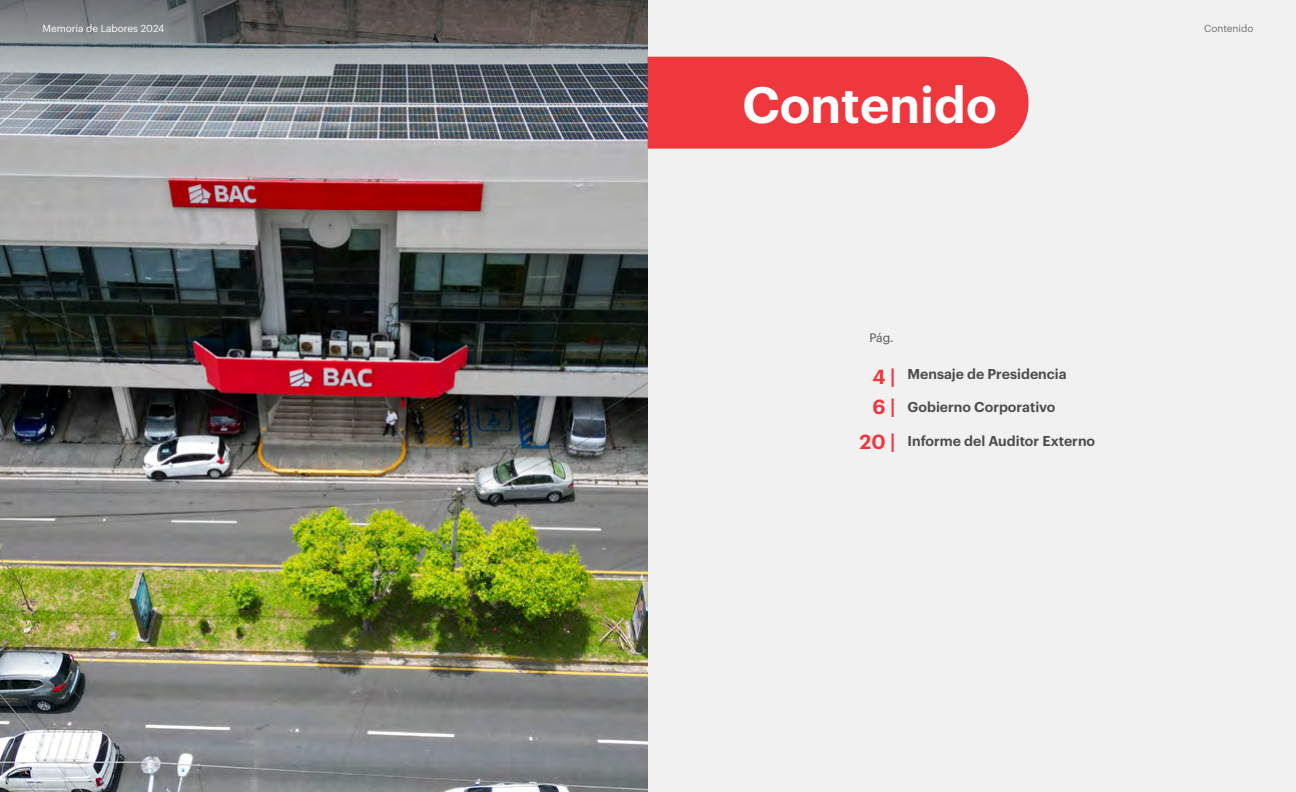
<style>
.page{position:relative;width:1296px;height:792px;background:#fff}
.page>*{position:absolute;margin:0;border:0;box-sizing:border-box;transform-origin:0 0}
.t1{font:600 50px "Graphik";color:#fff}
.t2{font:600 20px/30.8px "Graphik";color:#ef373e}
.t3{font:600 14px "Graphik";color:#4d4d4f}
.t4{font:12px "Graphik";color:#4d4d4f}
.t5{font:10px "Graphik";color:#fff}
.t6{font:10px "Graphik";color:#6d6e71}
</style>
<div class="page">
<div style="left:648px;top:0;width:648px;height:792px;background:#f1f1f2"></div>
<img style="left:0;top:166px;width:648px;height:626px">
<div style="left:648px;top:57px;width:380px;height:92px;background:#ef373e"></div>
<svg style="left:0;top:0;width:648px;height:166px;background:#808388"></svg>
<p class="t5" style="left:43px;top:21px;width:123px">Memoria de Labores 2024</p>
<p class="t6" style="left:1204px;top:21px;width:51px">Contenido</p>
<h1 class="t1" style="left:742px;top:67px;width:256px">Contenido</h1>
<p class="t4" style="left:869px;top:329px;width:26px">Pág.</p>
<h2 class="t2" style="left:872px;top:359px;width:24px">4 |<br>6 |</h2>
<h2 class="t2" style="left:860px;top:425px;width:37px">20 |</h2>
<p class="t3" style="left:908px;top:363px;width:161px">Mensaje de Presidencia</p>
<p class="t3" style="left:908px;top:397px;width:150px">Gobierno Corporativo</p>
<p class="t3" style="left:908px;top:430px;width:189px">Informe del Auditor Externo</p>
</div>
